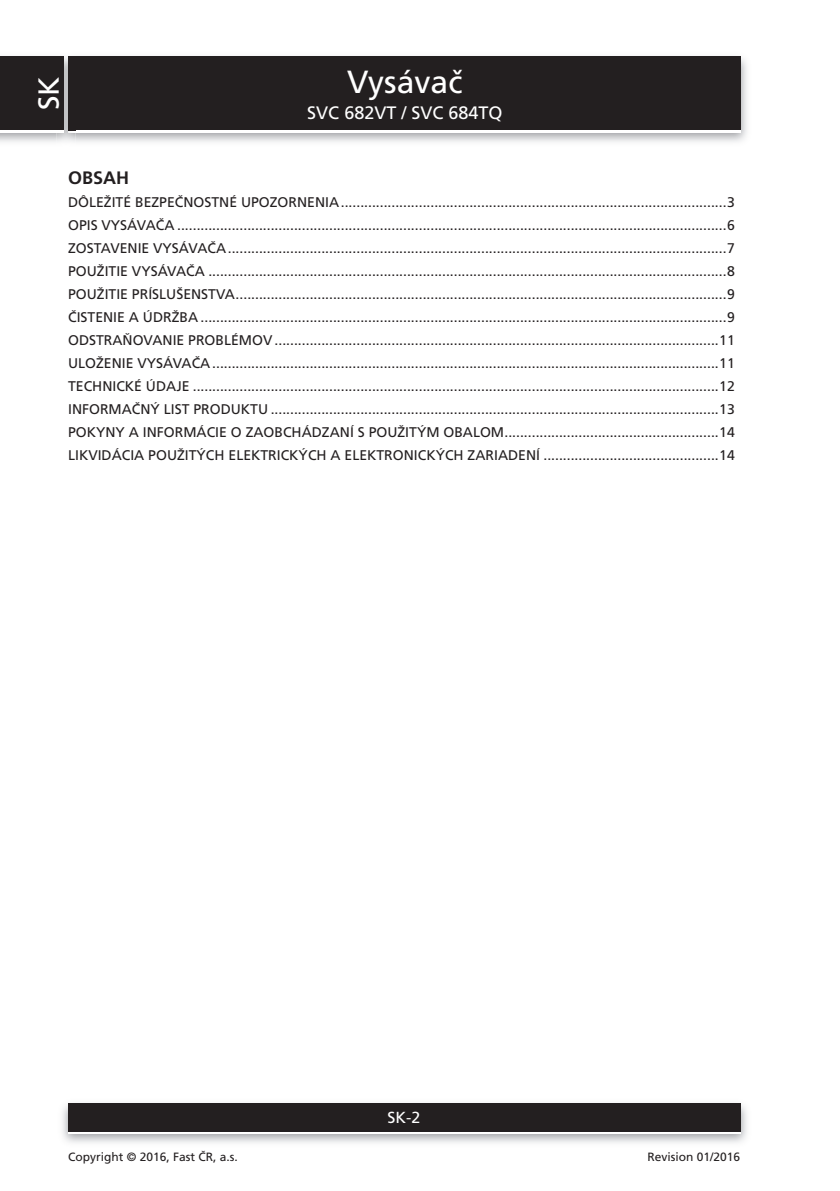
<style>
.page{position:relative;width:840px;height:1191px;background:#fff}
.page>*{position:absolute;margin:0;border:0;box-sizing:border-box;transform-origin:0 0}
.t1{font:32px "Frutiger CE";color:#fff}
.t2{font:29px "Frutiger CE";color:#fff}
.t3{font:18px "Frutiger CE";color:#fff}
.titulek_9{font:700 18px "Frutiger CE";color:#231f20}
.t4{font:16px "Frutiger CE";color:#fff}
.obsah{font:14px "Frutiger CE";color:#231f20}
.t5{font:12px "Frutiger CE";color:#231f20}
</style>
<div class="page">
<img style="left:0;top:56px;width:747px;height:86px">
<div style="left:68px;top:59px;width:672px;height:74px;background:#fff"></div>
<div style="left:68px;top:57px;width:672px;height:73px;background:#231f20"></div>
<img style="left:62px;top:1103px;width:685px;height:40px">
<div style="left:68px;top:1106px;width:672px;height:28px;background:linear-gradient(to right,#fff,#fff)"></div>
<div style="left:68px;top:1103px;width:672px;height:28px;background:#231f20"></div>
<img style="left:57px;top:56px;width:18px;height:86px">
<img style="left:68px;top:130px;width:7px;height:3px">
<svg style="left:68px;top:57px;width:7px;height:2px"></svg>
<img style="left:68px;top:59px;width:7px;height:71px">
<div style="left:0;top:59px;width:64px;height:74px;background:#fff"></div>
<div style="left:0;top:57px;width:64px;height:73px;background:#231f20"></div>
<h2 class="t2" style="left:32px;top:110px;width:35px;rotate:-90deg">SK</h2>
<h1 class="t1" style="left:347px;top:64px;width:117px">Vysávač</h1>
<p class="t3" style="left:307px;top:102px;width:197px">SVC 682VT / SVC 684TQ</p>
<p class="titulek_9" style="left:68px;top:168px;width:63px">OBSAH</p>
<p class="obsah" style="left:68px;top:194px;width:667px">DÔLEŽITÉ BEZPEČNOSTNÉ UPOZORNENIA...................................................................................................3</p>
<p class="obsah" style="left:68px;top:217px;width:667px">OPIS VYSÁVAČA .............................................................................................................................................6</p>
<p class="obsah" style="left:68px;top:240px;width:667px">ZOSTAVENIE VYSÁVAČA................................................................................................................................7</p>
<p class="obsah" style="left:68px;top:263px;width:667px">POUŽITIE VYSÁVAČA .....................................................................................................................................8</p>
<p class="obsah" style="left:68px;top:286px;width:667px">POUŽITIE PRÍSLUŠENSTVA..............................................................................................................................9</p>
<p class="obsah" style="left:68px;top:309px;width:667px">ČISTENIE A ÚDRŽBA .......................................................................................................................................9</p>
<p class="obsah" style="left:68px;top:332px;width:668px">ODSTRAŇOVANIE PROBLÉMOV ..................................................................................................................11</p>
<p class="obsah" style="left:68px;top:355px;width:668px">ULOŽENIE VYSÁVAČA..................................................................................................................................11</p>
<p class="obsah" style="left:68px;top:378px;width:668px">TECHNICKÉ ÚDAJE .......................................................................................................................................12</p>
<p class="obsah" style="left:68px;top:401px;width:668px">INFORMAČNÝ LIST PRODUKTU ...................................................................................................................13</p>
<p class="obsah" style="left:68px;top:424px;width:668px">POKYNY A INFORMÁCIE O ZAOBCHÁDZANÍ S POUŽITÝM OBALOM.......................................................14</p>
<p class="obsah" style="left:68px;top:447px;width:668px">LIKVIDÁCIA POUŽITÝCH ELEKTRICKÝCH A ELEKTRONICKÝCH ZARIADENÍ .............................................14</p>
<p class="t4" style="left:387px;top:1108px;width:34px">SK-2</p>
<p class="t5" style="left:68px;top:1149px;width:171px">Copyright © 2016, Fast ČR, a.s.</p>
<p class="t5" style="left:647px;top:1149px;width:94px">Revision 01/2016</p>
</div>
